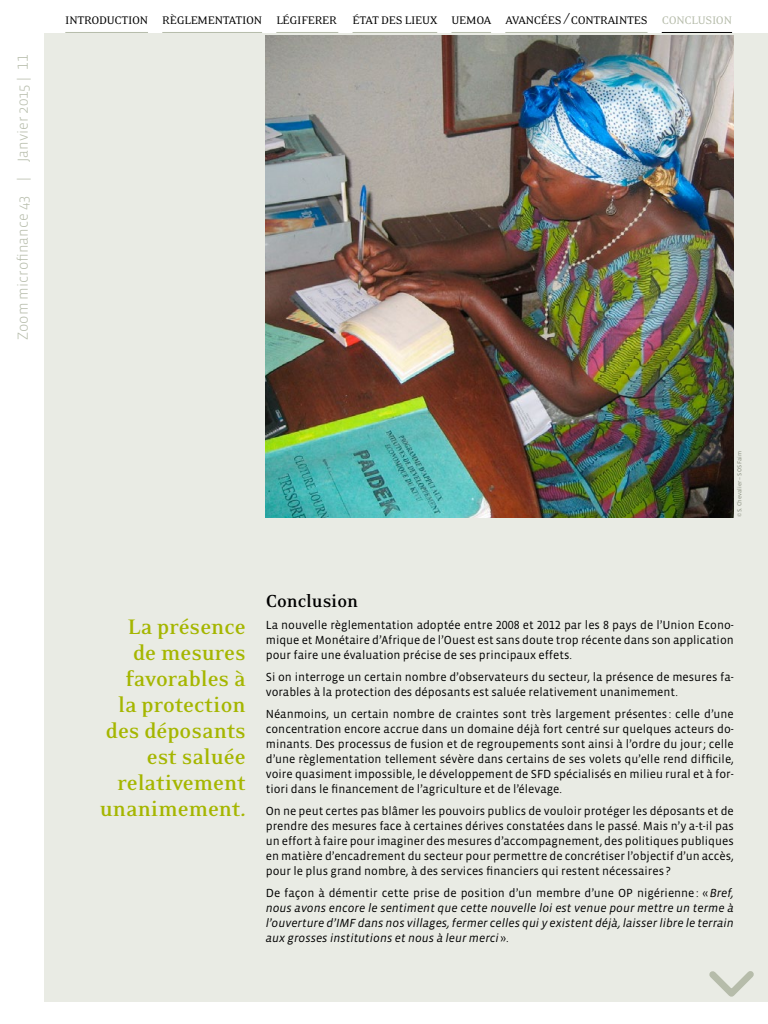
<style>
.page{position:relative;width:768px;height:1024px;background:#fff}
.page>*{position:absolute;margin:0;border:0;box-sizing:border-box;transform-origin:0 0}
.t1{font:700 24.1px/26px "Eidetic Neo";color:#a5b600;text-align:right}
.t2{font:700 20px "Eidetic Neo";letter-spacing:-.005em;color:#000}
.t3{font:300 14.8px "Vista Sans";color:#b6bcaa}
.t4{font:12.6px "Eidetic Neo";letter-spacing:-.02em;color:#000}
.t5{font:12px/15px "Vista Sans";color:#000;text-align:justify}
.t6{font:italic 12px/15px "Vista Sans";color:#000;text-align:justify}
.t7{font:6px "Vista Sans Reg";color:#909586}
.s1{font-family:"Vista Sans Alt"}
.s2{font-size:18px}
.s3{color:#b6bcaa}
.s4{font-style:normal}
</style>
<div class="page">
<div style="left:44px;top:33px;width:724px;height:969px;background:#e9ebe4"></div>
<img style="left:266px;top:35px;width:468px;height:482px">
<hr style="left:65px;top:32px;width:83px;height:1px;background:#b6bcaa">
<hr style="left:162px;top:32px;width:100px;height:1px;background:#b6bcaa">
<hr style="left:276px;top:32px;width:62px;height:1px;background:#b6bcaa">
<hr style="left:353px;top:32px;width:84px;height:1px;background:#b6bcaa">
<hr style="left:451px;top:32px;width:40px;height:1px;background:#b6bcaa">
<hr style="left:505px;top:32px;width:143px;height:1px;background:#b6bcaa">
<hr style="left:662px;top:32px;width:70px;height:1px;background:#000">
<svg style="left:709px;top:971px;width:45px;height:26px"></svg>
<p class="t3" style="left:15px;top:340px;width:287px;rotate:-90deg">Zoom microfinance 43 | Janvier 2015 | <span class="s1">11</span></p>
<p class="t4" style="left:65px;top:14px;width:668px">INTRODUCTION RÈGLEMENTATION LÉGIFERER ÉTAT DES LIEUX UEMOA AVANCÉES <span class="s2">/</span>CONTRAINTES <span class="s3">CONCLUSION</span></p>
<p class="t7" style="left:736px;top:517px;width:68px;rotate:-90deg">© S. Chevalier – SOS Faim</p>
<h1 class="t1" style="left:100px;top:614px;width:148px">La présence de mesures favorables à<br>la protection des déposants est saluée relativement unanimement.</h1>
<h2 class="t2" style="left:266px;top:591px;width:94px">Conclusion</h2>
<p class="t5" style="left:266px;top:618px;width:470px">La nouvelle règlementation adoptée entre <span class="s1">2008</span> et <span class="s1">2012</span> par les <span class="s1">8</span> pays de l’Union Econo&shy;mique et Monétaire d’Afrique de l’Ouest est sans doute trop récente dans son application pour faire une évaluation précise de ses principaux effets.</p>
<p class="t5" style="left:266px;top:670px;width:470px">Si on interroge un certain nombre d’observateurs du secteur, la présence de mesures fa&shy;vorables à la protection des déposants est saluée relativement unanimement.</p>
<p class="t5" style="left:266px;top:707px;width:470px">Néanmoins, un certain nombre de craintes sont très largement présentes : celle d’une concentration encore accrue dans un domaine déjà fort centré sur quelques acteurs do&shy;minants. Des processus de fusion et de regroupements sont ainsi à l’ordre du jour; celle d’une règlementation tellement sévère dans certains de ses volets qu’elle rend difficile, voire quasiment impossible, le développement de SFD spécialisés en milieu rural et à for&shy;tiori dans le financement de l’agriculture et de l’élevage.</p>
<p class="t5" style="left:266px;top:804px;width:470px">On ne peut certes pas blâmer les pouvoirs publics de vouloir protéger les déposants et de prendre des mesures face à certaines dérives constatées dans le passé. Mais n’y a-t-il pas un effort à faire pour imaginer des mesures d’accompagnement, des politiques publiques en matière d’encadrement du secteur pour permettre de concrétiser l’objectif d’un accès, pour le plus grand nombre, à des services financiers qui restent nécessaires ?</p>
<p class="t6" style="left:266px;top:886px;width:470px"><span class="s4">De façon à démentir cette prise de position d’un membre d’une OP nigérienne: «</span>Bref, nous avons encore le sentiment que cette nouvelle loi est venue pour mettre un terme à l’ouverture d’IMF dans nos villages, fermer celles qui y existent déjà, laisser libre le terrain aux grosses institutions et nous à leur merci <span class="s4">».</span></p>
</div>
